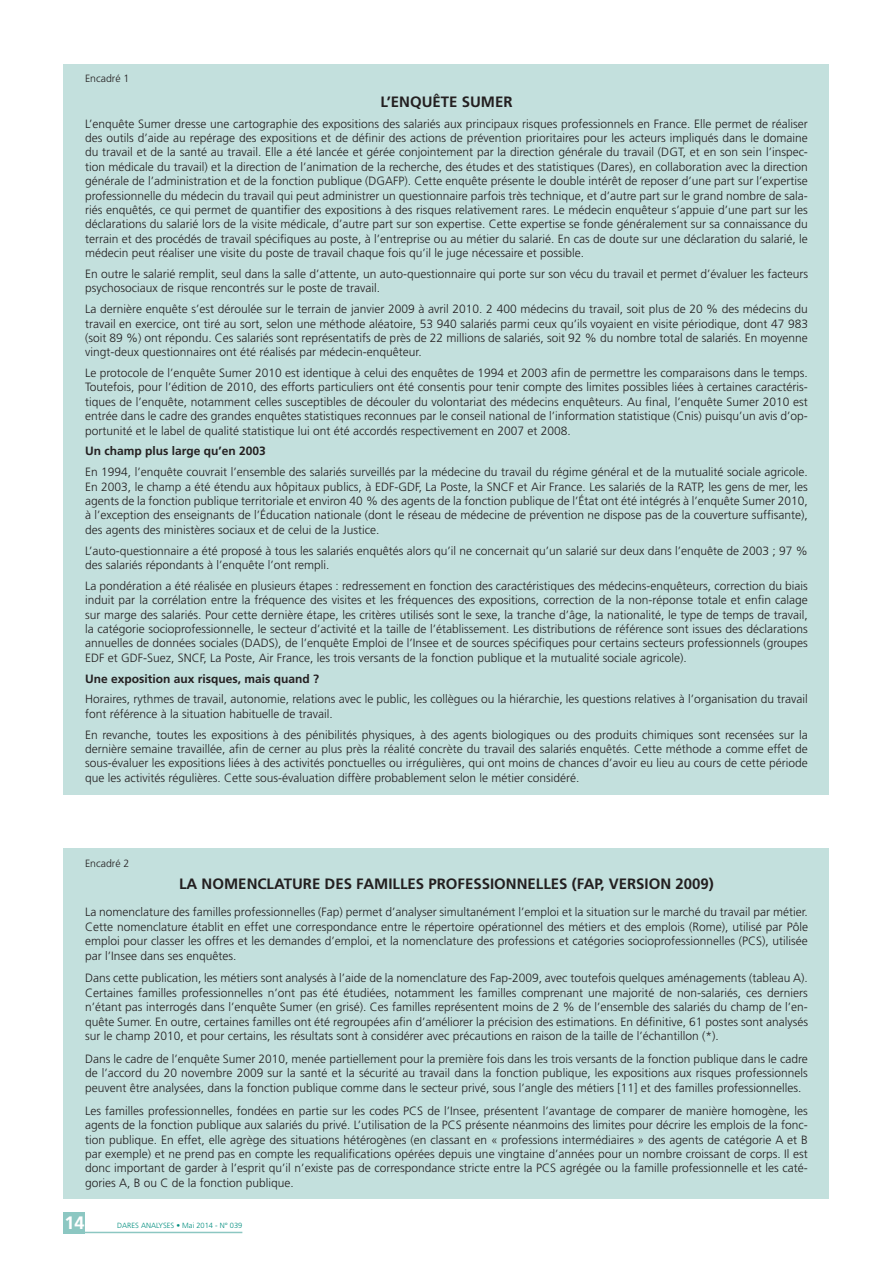
<style>
.page{position:relative;width:893px;height:1263px;background:#fff}
.page>*{position:absolute;margin:0;border:0;box-sizing:border-box;transform-origin:0 0}
.t1{font:700 18px "Frutiger";color:#fff}
.D_ENCADRE_TITRE{font:700 15px "Frutiger";color:#231f20}
.D_ENCADRE_TEXTE{font:300 12px/14.4px "Frutiger";color:#231f20;text-align:justify}
.D_ENCADRE_TEXTE-2{font:700 12px "Frutiger";color:#231f20}
.D_ENCADRE_N{font:300 10.5px "Frutiger";color:#231f20}
.t2{font:300 7.5px "Frutiger";color:#008e7f}
</style>
<div class="page">
<div style="left:64px;top:1212px;width:21px;height:21px;background:#8cc7c2"></div>
<hr style="left:64px;top:1232px;width:178px;height:1px;background:#8cc7c2">
<div style="left:64px;top:848px;width:765px;height:351px;background:#c3e0dd"></div>
<div style="left:64px;top:64px;width:765px;height:730px;background:#c3e0dd"></div>
<p class="D_ENCADRE_N" style="left:85px;top:73px;width:46px">Encadré 1</p>
<p class="D_ENCADRE_TITRE" style="left:380px;top:93px;width:134px">L’ENQUÊTE SUMER</p>
<p class="D_ENCADRE_TEXTE" style="left:85px;top:116px;width:724px">L’enquête Sumer dresse une cartographie des expositions des salariés aux principaux risques professionnels en France. Elle permet de réaliser des outils d’aide au repérage des expositions et de définir des actions de prévention prioritaires pour les acteurs impliqués dans le domaine du travail et de la santé au travail. Elle a été lancée et gérée conjointement par la direction générale du travail (DGT, et en son sein l’inspec&shy;tion médicale du travail) et la direction de l’animation de la recherche, des études et des statistiques (Dares), en collaboration avec la direction générale de l’administration et de la fonction publique (DGAFP). Cette enquête présente le double intérêt de reposer d’une part sur l’expertise professionnelle du médecin du travail qui peut administrer un questionnaire parfois très technique, et d’autre part sur le grand nombre de sala&shy;riés enquêtés, ce qui permet de quantifier des expositions à des risques relativement rares. Le médecin enquêteur s’appuie d’une part sur les déclarations du salarié lors de la visite médicale, d’autre part sur son expertise. Cette expertise se fonde généralement sur sa connaissance du terrain et des procédés de travail spécifiques au poste, à l’entreprise ou au métier du salarié. En cas de doute sur une déclaration du salarié, le médecin peut réaliser une visite du poste de travail chaque fois qu’il le juge nécessaire et possible.</p>
<p class="D_ENCADRE_TEXTE" style="left:85px;top:267px;width:724px">En outre le salarié remplit, seul dans la salle d’attente, un auto-questionnaire qui porte sur son vécu du travail et permet d’évaluer les facteurs psychosociaux de risque rencontrés sur le poste de travail.</p>
<p class="D_ENCADRE_TEXTE" style="left:85px;top:302px;width:724px">La dernière enquête s’est déroulée sur le terrain de janvier 2009 à avril 2010. 2 400 médecins du travail, soit plus de 20 % des médecins du travail en exercice, ont tiré au sort, selon une méthode aléatoire, 53 940 salariés parmi ceux qu’ils voyaient en visite périodique, dont 47 983 (soit 89 %) ont répondu. Ces salariés sont représentatifs de près de 22 millions de salariés, soit 92 % du nombre total de salariés. En moyenne vingt-deux questionnaires ont été réalisés par médecin-enquêteur.</p>
<p class="D_ENCADRE_TEXTE" style="left:85px;top:366px;width:724px">Le protocole de l’enquête Sumer 2010 est identique à celui des enquêtes de 1994 et 2003 afin de permettre les comparaisons dans le temps.<br>Toutefois, pour l’édition de 2010, des efforts particuliers ont été consentis pour tenir compte des limites possibles liées à certaines caractéris&shy;tiques de l’enquête, notamment celles susceptibles de découler du volontariat des médecins enquêteurs. Au final, l’enquête Sumer 2010 est entrée dans le cadre des grandes enquêtes statistiques reconnues par le conseil national de l’information statistique (Cnis) puisqu’un avis d’op&shy;portunité et le label de qualité statistique lui ont été accordés respectivement en 2007 et 2008.</p>
<p class="D_ENCADRE_TEXTE-2" style="left:85px;top:444px;width:182px">Un champ plus large qu’en 2003</p>
<p class="D_ENCADRE_TEXTE" style="left:85px;top:465px;width:724px">En 1994, l’enquête couvrait l’ensemble des salariés surveillés par la médecine du travail du régime général et de la mutualité sociale agricole.<br>En 2003, le champ a été étendu aux hôpitaux publics, à EDF-GDF, La Poste, la SNCF et Air France. Les salariés de la RATP, les gens de mer, les agents de la fonction publique territoriale et environ 40 % des agents de la fonction publique de l’État ont été intégrés à l’enquête Sumer 2010, à l’exception des enseignants de l’Éducation nationale (dont le réseau de médecine de prévention ne dispose pas de la couverture suffisante), des agents des ministères sociaux et de celui de la Justice.</p>
<p class="D_ENCADRE_TEXTE" style="left:85px;top:543px;width:724px">L’auto-questionnaire a été proposé à tous les salariés enquêtés alors qu’il ne concernait qu’un salarié sur deux dans l’enquête de 2003 ; 97 % des salariés répondants à l’enquête l’ont rempli.</p>
<p class="D_ENCADRE_TEXTE" style="left:85px;top:579px;width:724px">La pondération a été réalisée en plusieurs étapes : redressement en fonction des caractéristiques des médecins-enquêteurs, correction du biais induit par la corrélation entre la fréquence des visites et les fréquences des expositions, correction de la non-réponse totale et enfin calage sur marge des salariés. Pour cette dernière étape, les critères utilisés sont le sexe, la tranche d’âge, la nationalité, le type de temps de travail, la catégorie socioprofessionnelle, le secteur d’activité et la taille de l’établissement. Les distributions de référence sont issues des déclarations annuelles de données sociales (DADS), de l’enquête Emploi de l’Insee et de sources spécifiques pour certains secteurs professionnels (groupes EDF et GDF-Suez, SNCF, La Poste, Air France, les trois versants de la fonction publique et la mutualité sociale agricole).</p>
<p class="D_ENCADRE_TEXTE-2" style="left:85px;top:671px;width:236px">Une exposition aux risques, mais quand ?</p>
<p class="D_ENCADRE_TEXTE" style="left:85px;top:692px;width:724px">Horaires, rythmes de travail, autonomie, relations avec le public, les collègues ou la hiérarchie, les questions relatives à l’organisation du travail font référence à la situation habituelle de travail.</p>
<p class="D_ENCADRE_TEXTE" style="left:85px;top:727px;width:724px">En revanche, toutes les expositions à des pénibilités physiques, à des agents biologiques ou des produits chimiques sont recensées sur la dernière semaine travaillée, afin de cerner au plus près la réalité concrète du travail des salariés enquêtés. Cette méthode a comme effet de sous-évaluer les expositions liées à des activités ponctuelles ou irrégulières, qui ont moins de chances d’avoir eu lieu au cours de cette période que les activités régulières. Cette sous-évaluation diffère probablement selon le métier considéré.</p>
<p class="D_ENCADRE_N" style="left:85px;top:857px;width:46px">Encadré 2</p>
<p class="D_ENCADRE_TITRE" style="left:179px;top:875px;width:536px">LA NOMENCLATURE DES FAMILLES PROFESSIONNELLES (FAP, VERSION 2009)</p>
<p class="D_ENCADRE_TEXTE" style="left:85px;top:905px;width:724px">La nomenclature des familles professionnelles (Fap) permet d’analyser simultanément l’emploi et la situation sur le marché du travail par métier.<br>Cette nomenclature établit en effet une correspondance entre le répertoire opérationnel des métiers et des emplois (Rome), utilisé par Pôle emploi pour classer les offres et les demandes d’emploi, et la nomenclature des professions et catégories socioprofessionnelles (PCS), utilisée par l’Insee dans ses enquêtes.</p>
<p class="D_ENCADRE_TEXTE" style="left:85px;top:971px;width:724px">Dans cette publication, les métiers sont analysés à l’aide de la nomenclature des Fap-2009, avec toutefois quelques aménagements (tableau A).<br>Certaines familles professionnelles n’ont pas été étudiées, notamment les familles comprenant une majorité de non-salariés, ces derniers n’étant pas interrogés dans l’enquête Sumer (en grisé). Ces familles représentent moins de 2 % de l’ensemble des salariés du champ de l’en&shy;quête Sumer. En outre, certaines familles ont été regroupées afin d’améliorer la précision des estimations. En définitive, 61 postes sont analysés sur le champ 2010, et pour certains, les résultats sont à considérer avec précautions en raison de la taille de l’échantillon (*).</p>
<p class="D_ENCADRE_TEXTE" style="left:85px;top:1052px;width:724px">Dans le cadre de l’enquête Sumer 2010, menée partiellement pour la première fois dans les trois versants de la fonction publique dans le cadre de l’accord du 20 novembre 2009 sur la santé et la sécurité au travail dans la fonction publique, les expositions aux risques professionnels peuvent être analysées, dans la fonction publique comme dans le secteur privé, sous l’angle des métiers [11] et des familles professionnelles.</p>
<p class="D_ENCADRE_TEXTE" style="left:85px;top:1103px;width:724px">Les familles professionnelles, fondées en partie sur les codes PCS de l’Insee, présentent l’avantage de comparer de manière homogène, les agents de la fonction publique aux salariés du privé. L’utilisation de la PCS présente néanmoins des limites pour décrire les emplois de la fonc&shy;tion publique. En effet, elle agrège des situations hétérogènes (en classant en « professions intermédiaires » des agents de catégorie A et B par exemple) et ne prend pas en compte les requalifications opérées depuis une vingtaine d’années pour un nombre croissant de corps. Il est donc important de garder à l’esprit qu’il n’existe pas de correspondance stricte entre la PCS agrégée ou la famille professionnelle et les caté&shy;gories A, B ou C de la fonction publique.</p>
<p class="t1" style="left:64px;top:1212px;width:22px">14</p>
<p class="t2" style="left:117px;top:1221px;width:127px">DARES ANALYSES • Mai 2014 - N° 039</p>
</div>
